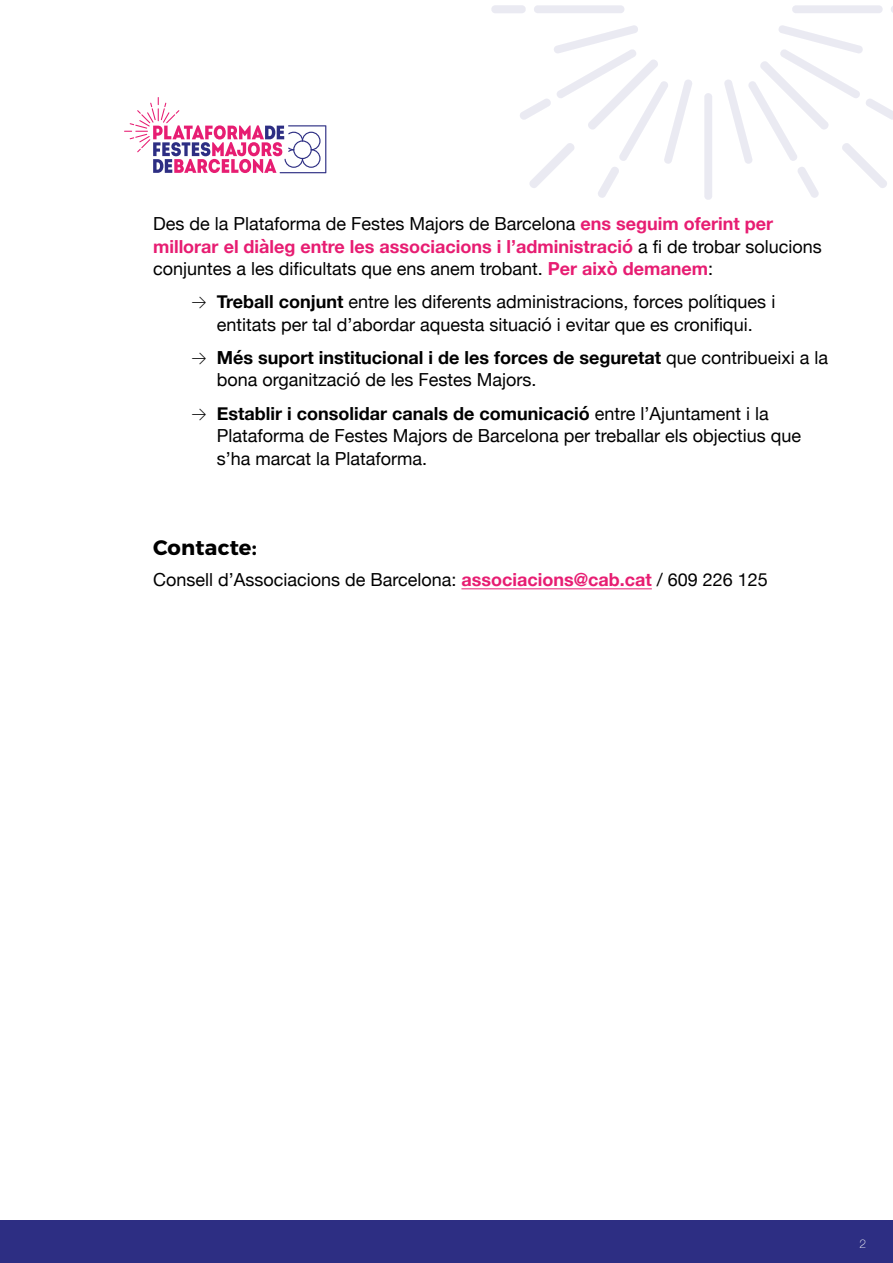
<style>
.page{position:relative;width:893px;height:1263px;background:#fff}
.page>*{position:absolute;margin:0;border:0;box-sizing:border-box;transform-origin:0 0}
.Titols_XXX{font:21px "Trueno Bd";letter-spacing:.01em;color:#000}
.Texte{font:18px/22.5px "Helvetica Neue";color:#000}
.t1{font:100 12px "Helvetica Neue";color:#fff}
.s1{font-weight:700;color:#e71d72}
.s2{font-family:"Akkurat Light Pro"}
.s3{font-weight:700}
</style>
<div class="page">
<div style="left:0;top:1220px;width:893px;height:43px;background:#2d2e83"></div>
<svg style="left:704px;top:93px;width:8px;height:107px"></svg>
<svg style="left:534px;top:5px;width:90px;height:8px"></svg>
<svg style="left:491px;top:5px;width:35px;height:8px"></svg>
<svg style="left:520px;top:25px;width:172px;height:173px"></svg>
<svg style="left:724px;top:25px;width:169px;height:173px"></svg>
<svg style="left:792px;top:5px;width:91px;height:8px"></svg>
<svg style="left:891px;top:6px;width:2px;height:7px"></svg>
<hr style="left:461px;top:589px;width:191px;height:1px;background:#e71d72">
<svg style="left:124px;top:97px;width:202px;height:76px"></svg>
<p class="Texte" style="left:153px;top:214px;width:670px">Des de la Plataforma de Festes Majors de Barcelona <span class="s1">ens seguim oferint per millorar el diàleg entre les associacions i l’administració</span> a fi de trobar solucions conjuntes a les dificultats que ens anem trobant. <span class="s1">Per això demanem</span>:</p>
<p class="Texte" style="left:191px;top:292px;width:585px;text-align:center"><span class="s2">→</span> <span class="s3">Treball conjunt</span> entre les diferents administracions, forces polítiques i entitats per tal d’abordar aquesta situació i evitar que es cronifiqui.</p>
<p class="Texte" style="left:217px;top:347px;width:613px;text-indent:-26px"><span class="s2">→</span> <span class="s3">Més suport institucional i de les forces de seguretat</span> que contribueixi a la bona organització de les Festes Majors.</p>
<p class="Texte" style="left:217px;top:403px;width:586px;text-indent:-26px"><span class="s2">→</span> <span class="s3">Establir i consolidar canals de comunicació</span> entre l’Ajuntament i la<br>Plataforma de Festes Majors de Barcelona per treballar els objectius que s’ha marcat la Plataforma.</p>
<p class="Titols_XXX" style="left:153px;top:534px;width:105px">Contacte:</p>
<p class="Texte" style="left:153px;top:569px;width:616px">Consell d’Associacions de Barcelona: <span class="s1">associacions@cab.cat</span> / 609 226 125</p>
<p class="t1" style="left:860px;top:1234px;width:8px">2</p>
</div>
